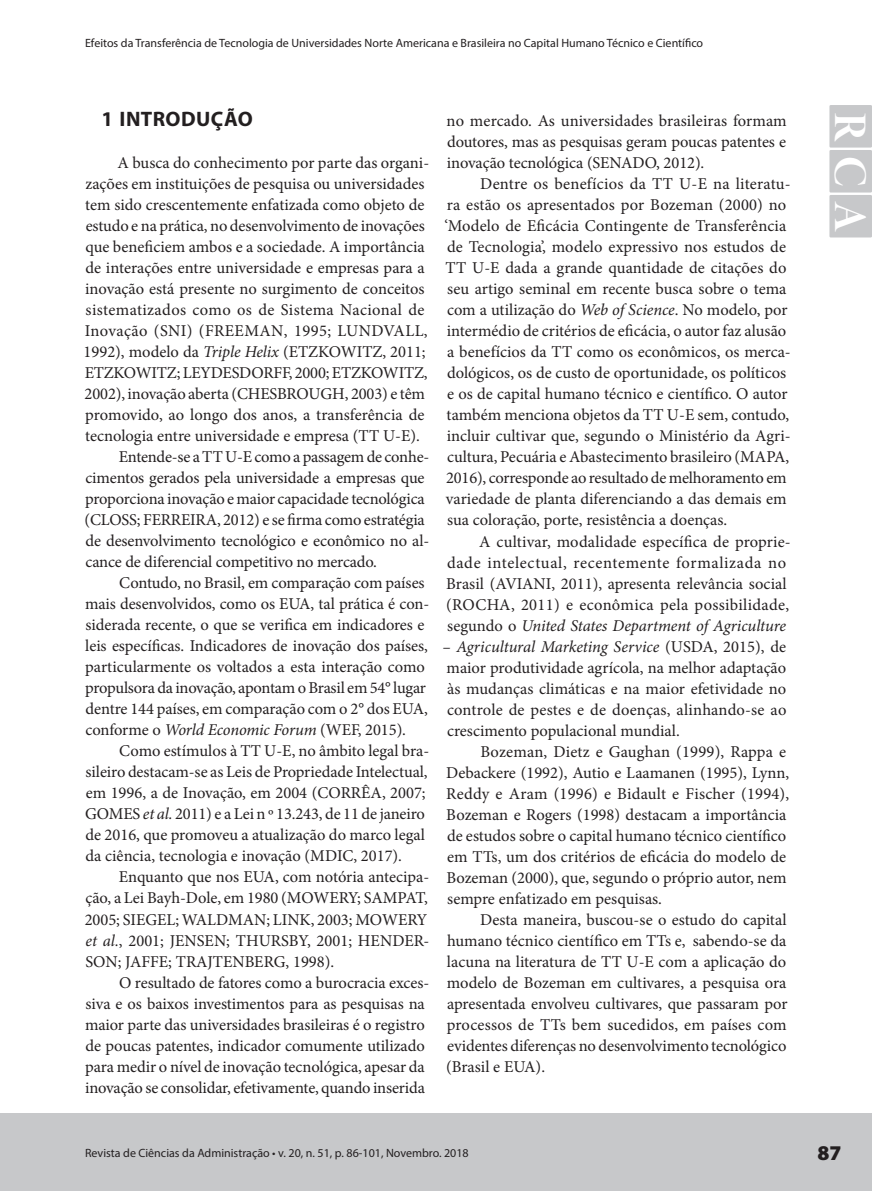
<style>
.page{position:relative;width:872px;height:1191px;background:#fff}
.page>*{position:absolute;margin:0;border:0;box-sizing:border-box;transform-origin:0 0}
.t1{font:46.8px "Minion Pro Bold Disp";color:#fff}
.t2{font:700 21px "Myriad Pro";letter-spacing:.02em;color:#231f20}
.t3{font:900 21px "Myriad Pro";color:#231f20}
.t4{font:16.5px/21px "Minion Pro";letter-spacing:-.005em;color:#231f20;text-align:justify}
.t5{font:16.5px/21px "Minion Pro";letter-spacing:.015em;color:#231f20}
.t6{font:16.5px "Minion Pro";letter-spacing:.025em;color:#231f20}
.t7{font:12px "Myriad Pro";color:#231f20}
.s1{font-style:italic}
</style>
<div class="page">
<div style="left:0;top:1113px;width:872px;height:78px;background:#c7c8ca"></div>
<div style="left:829px;top:105px;width:43px;height:43px;background:#c7c8ca"></div>
<div style="left:829px;top:150px;width:43px;height:42px;background:#c7c8ca"></div>
<div style="left:829px;top:195px;width:43px;height:42px;background:#c7c8ca"></div>
<p class="t7" style="left:85px;top:35px;width:619px">Efeitos da Transferência de Tecnologia de Universidades Norte Americana e Brasileira no Capital Humano Técnico e Científico</p>
<p class="t2" style="left:102px;top:105px;width:153px">1 INTRODUÇÃO</p>
<p class="t4" style="left:118px;top:152px;width:313px">A busca do conhecimento por parte das organi-</p>
<p class="t4" style="left:85px;top:173px;width:341px">zações em instituições de pesquisa ou universidades</p>
<p class="t4" style="left:85px;top:194px;width:341px">tem sido crescentemente enfatizada como objeto de</p>
<p class="t4" style="left:86px;top:215px;width:341px">estudo e na prática, no desenvolvimento de inovações</p>
<p class="t4" style="left:85px;top:236px;width:341px">que beneficiem ambos e a sociedade. A importância</p>
<p class="t4" style="left:85px;top:257px;width:341px">de interações entre universidade e empresas para a</p>
<p class="t4" style="left:85px;top:278px;width:341px">inovação está presente no surgimento de conceitos</p>
<p class="t6" style="left:86px;top:299px;width:340px">sistematizados como os de Sistema Nacional de</p>
<p class="t6" style="left:85px;top:320px;width:344px">Inovação (SNI) (FREEMAN, 1995; LUNDVALL,</p>
<p class="t4" style="left:84px;top:341px;width:344px">1992), modelo da <span class="s1">Triple Helix</span> (ETZKOWITZ, 2011;</p>
<p class="t4" style="left:85px;top:362px;width:344px">ETZKOWITZ; LEYDESDORFF, 2000; ETZKOWITZ,</p>
<p class="t4" style="left:85px;top:383px;width:342px">2002), inovação aberta (CHESBROUGH, 2003) e têm</p>
<p class="t4" style="left:85px;top:404px;width:341px">promovido, ao longo dos anos, a transferência de</p>
<p class="t4" style="left:85px;top:425px;width:336px">tecnologia entre universidade e empresa (TT U-E).</p>
<p class="t4" style="left:119px;top:446px;width:312px">Entende-se a TT U-E como a passagem de conhe-</p>
<p class="t4" style="left:85px;top:467px;width:341px">cimentos gerados pela universidade a empresas que</p>
<p class="t4" style="left:85px;top:488px;width:341px">proporciona inovação e maior capacidade tecnológica</p>
<p class="t4" style="left:85px;top:509px;width:342px">(CLOSS; FERREIRA, 2012) e se firma como estratégia</p>
<p class="t4" style="left:85px;top:530px;width:345px">de desenvolvimento tecnológico e econômico no al-</p>
<p class="t4" style="left:85px;top:551px;width:293px">cance de diferencial competitivo no mercado.</p>
<p class="t4" style="left:119px;top:572px;width:307px">Contudo, no Brasil, em comparação com países</p>
<p class="t4" style="left:85px;top:593px;width:346px">mais desenvolvidos, como os EUA, tal prática é con-</p>
<p class="t4" style="left:86px;top:614px;width:340px">siderada recente, o que se verifica em indicadores e</p>
<p class="t4" style="left:85px;top:635px;width:344px">leis específicas. Indicadores de inovação dos países,</p>
<p class="t4" style="left:85px;top:656px;width:341px">particularmente os voltados a esta interação como</p>
<p class="t4" style="left:85px;top:677px;width:342px">propulsora da inovação, apontam o Brasil em 54° lugar</p>
<p class="t4" style="left:85px;top:698px;width:344px">dentre 144 países, em comparação com o 2° dos EUA,</p>
<p class="t4" style="left:85px;top:719px;width:322px">conforme o <span class="s1">World Economic Forum</span> (WEF, 2015).</p>
<p class="t4" style="left:119px;top:740px;width:311px">Como estímulos à TT U-E, no âmbito legal bra-</p>
<p class="t4" style="left:86px;top:761px;width:343px">sileiro destacam-se as Leis de Propriedade Intelectual,</p>
<p class="t4" style="left:86px;top:782px;width:341px">em 1996, a de Inovação, em 2004 (CORRÊA, 2007;</p>
<p class="t4" style="left:85px;top:803px;width:341px">GOMES <span class="s1">et al.</span> 2011) e a Lei n º 13.243, de 11 de janeiro</p>
<p class="t4" style="left:85px;top:824px;width:341px">de 2016, que promoveu a atualização do marco legal</p>
<p class="t4" style="left:85px;top:845px;width:318px">da ciência, tecnologia e inovação (MDIC, 2017).</p>
<p class="t4" style="left:119px;top:866px;width:312px">Enquanto que nos EUA, com notória antecipa-</p>
<p class="t4" style="left:85px;top:887px;width:344px">ção, a Lei Bayh-Dole, em 1980 (MOWERY; SAMPAT,</p>
<p class="t4" style="left:85px;top:908px;width:344px">2005; SIEGEL; WALDMAN; LINK, 2003; MOWERY</p>
<p class="t4" style="left:86px;top:929px;width:345px"><span class="s1">et al.</span>, 2001; JENSEN; THURSBY, 2001; HENDER-</p>
<p class="t4" style="left:85px;top:950px;width:250px">SON; JAFFE; TRAJTENBERG, 1998).</p>
<p class="t4" style="left:119px;top:971px;width:311px">O resultado de fatores como a burocracia exces-</p>
<p class="t4" style="left:86px;top:992px;width:341px">siva e os baixos investimentos para as pesquisas na</p>
<p class="t4" style="left:85px;top:1013px;width:341px">maior parte das universidades brasileiras é o registro</p>
<p class="t4" style="left:85px;top:1034px;width:341px">de poucas patentes, indicador comumente utilizado</p>
<p class="t4" style="left:85px;top:1056px;width:341px">para medir o nível de inovação tecnológica, apesar da</p>
<p class="t4" style="left:85px;top:1077px;width:341px">inovação se consolidar, efetivamente, quando inserida</p>
<p class="t4" style="left:446px;top:111px;width:342px">no mercado. As universidades brasileiras formam doutores, mas as pesquisas geram poucas patentes e inovação tecnológica (SENADO, 2012).</p>
<p class="t4" style="left:444px;top:174px;width:348px;text-align:left;text-indent:36px">Dentre os benefícios da TT U-E na literatu&shy;ra estão os apresentados por Bozeman (2000) no ‘Modelo de Eficácia Contingente de Transferência de Tecnologia’, modelo expressivo nos estudos de TT U-E dada a grande quantidade de citações do seu artigo seminal em recente busca sobre o tema com a utilização do <span class="s1">Web of Science</span>. No modelo, por intermédio de critérios de eficácia, o autor faz alusão a benefícios da TT como os econômicos, os merca&shy;dológicos, os de custo de oportunidade, os políticos e os de capital humano técnico e científico. O autor também menciona objetos da TT U-E sem, contudo, incluir cultivar que, segundo o Ministério da Agri&shy;cultura, Pecuária e Abastecimento brasileiro (MAPA, 2016), corresponde ao resultado de melhoramento em variedade de planta diferenciando a das demais em sua coloração, porte, resistência a doenças.</p>
<p class="t5" style="left:446px;top:531px;width:346px;text-indent:33px">A cultivar, modalidade específica de proprie&shy;dade intelectual, recentemente formalizada no Brasil (AVIANI, 2011), apresenta relevância social (ROCHA, 2011) e econômica pela possibilidade, segundo o <span class="s1">United States Department of Agriculture</span></p>
<p class="t4" style="left:442px;top:636px;width:345px"><span class="s1">– Agricultural Marketing Service</span> (USDA, 2015), de maior produtividade agrícola, na melhor adaptação às mudanças climáticas e na maior efetividade no controle de pestes e de doenças, alinhando-se ao crescimento populacional mundial.</p>
<p class="t4" style="left:446px;top:741px;width:345px;text-align:left;text-indent:34px">Bozeman, Dietz e Gaughan (1999), Rappa e Debackere (1992), Autio e Laamanen (1995), Lynn, Reddy e Aram (1996) e Bidault e Fischer (1994), Bozeman e Rogers (1998) destacam a importância de estudos sobre o capital humano técnico científico em TTs, um dos critérios de eficácia do modelo de Bozeman (2000), que, segundo o próprio autor, nem sempre enfatizado em pesquisas.</p>
<p class="t4" style="left:446px;top:909px;width:343px;text-indent:34px">Desta maneira, buscou-se o estudo do capital humano técnico científico em TTs e, sabendo-se da lacuna na literatura de TT U-E com a aplicação do modelo de Bozeman em cultivares, a pesquisa ora apresentada envolveu cultivares, que passaram por processos de TTs bem sucedidos, em países com evidentes diferenças no desenvolvimento tecnológico (Brasil e EUA).</p>
<h1 class="t1" style="left:878px;top:112px;width:121px;rotate:90deg">RCA</h1>
<p class="t7" style="left:85px;top:1145px;width:385px">Revista de Ciências da Administração • v. 20, n. 51, p. 86-101, Novembro. 2018</p>
<p class="t3" style="left:817px;top:1141px;width:26px">87</p>
</div>
